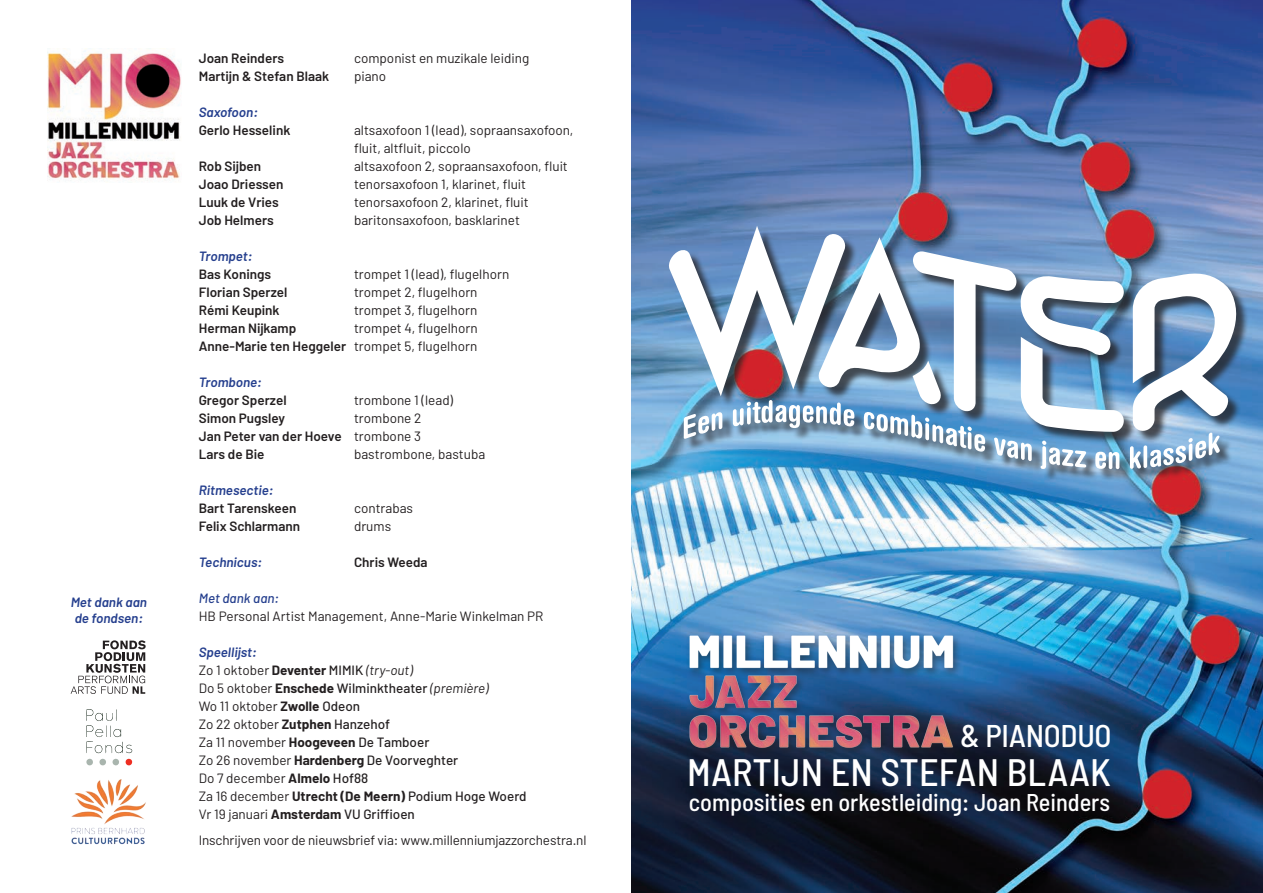
<style>
.page{position:relative;width:1263px;height:893px;background:#fff}
.page>*{position:absolute;margin:0;border:0;box-sizing:border-box;transform-origin:0 0}
.t1{font:500 semi-condensed 38.25px "Barlow";color:#fff}
.t2{font:500 semi-condensed 31.5px "Barlow";letter-spacing:-.01em;color:#fff}
.t3{font:500 semi-condensed 24.3px "Barlow";color:#fff}
.t4{font:13.5px "Barlow";color:#231f20}
.t5{font:600 13.5px "Barlow";color:#231f20}
.t6{font:italic 600 13.5px "Barlow";color:#253f8e}
.t7{font:500 13.5px "Barlow";color:#231f20}
.t8{font:700 13.5px "Barlow";color:#231f20}
.t9{font:italic 500 13.5px "Barlow";color:#253f8e}
.s1{font-weight:400}
.s2{font-weight:700}
.s3{font-weight:500}
.s4{font-style:italic}
.s5{font-weight:400;font-style:italic}
</style>
<div class="page">
<img style="left:631px;top:0;width:632px;height:893px">
<div style="left:671px;top:229px;width:578px;height:253px;background:#231f20;opacity:.75"></div>
<img style="left:667px;top:226px;width:457px;height:243px">
<svg style="left:1130px;top:272px;width:108px;height:197px"></svg>
<img style="left:686px;top:631px;width:273px;height:128px">
<img style="left:47px;top:50px;width:134px;height:131px">
<img style="left:71px;top:779px;width:75px;height:66px">
<svg style="left:71px;top:640px;width:75px;height:54px"></svg>
<svg style="left:86px;top:709px;width:47px;height:57px"></svg>
<p class="t6" style="left:71px;top:593px;width:78px">Met dank aan</p>
<p class="t6" style="left:75px;top:610px;width:70px">de fondsen:</p>
<p class="t5" style="left:199px;top:49px;width:87px">Joan Reinders</p>
<p class="t4" style="left:354px;top:49px;width:177px">componist en muzikale leiding</p>
<p class="t5" style="left:199px;top:67px;width:132px">Martijn &amp; Stefan Blaak</p>
<p class="t4" style="left:354px;top:67px;width:34px">piano</p>
<p class="t6" style="left:199px;top:103px;width:61px">Saxofoon:</p>
<p class="t5" style="left:199px;top:121px;width:93px">Gerlo Hesselink</p>
<p class="t4" style="left:354px;top:121px;width:221px">altsaxofoon 1 (lead), sopraansaxofoon,</p>
<p class="t4" style="left:354px;top:139px;width:118px">fluit, altfluit, piccolo</p>
<p class="t5" style="left:199px;top:157px;width:64px">Rob Sijben</p>
<p class="t4" style="left:354px;top:157px;width:215px">altsaxofoon 2, sopraansaxofoon, fluit</p>
<p class="t5" style="left:199px;top:175px;width:86px">Joao Driessen</p>
<p class="t4" style="left:354px;top:175px;width:174px">tenorsaxofoon 1, klarinet, fluit</p>
<p class="t5" style="left:199px;top:193px;width:82px">Luuk de Vries</p>
<p class="t4" style="left:354px;top:193px;width:176px">tenorsaxofoon 2, klarinet, fluit</p>
<p class="t5" style="left:199px;top:211px;width:76px">Job Helmers</p>
<p class="t4" style="left:354px;top:211px;width:167px">baritonsaxofoon, basklarinet</p>
<p class="t6" style="left:199px;top:247px;width:55px">Trompet:</p>
<p class="t5" style="left:199px;top:265px;width:74px">Bas Konings</p>
<p class="t4" style="left:354px;top:265px;width:157px">trompet 1 (lead), flugelhorn</p>
<p class="t5" style="left:199px;top:283px;width:90px">Florian Sperzel</p>
<p class="t4" style="left:354px;top:283px;width:125px">trompet 2, flugelhorn</p>
<p class="t5" style="left:199px;top:301px;width:82px">Rémi Keupink</p>
<p class="t4" style="left:354px;top:301px;width:125px">trompet 3, flugelhorn</p>
<p class="t5" style="left:199px;top:319px;width:99px">Herman Nijkamp</p>
<p class="t4" style="left:354px;top:319px;width:125px">trompet 4, flugelhorn</p>
<p class="t5" style="left:199px;top:337px;width:280px">Anne-Marie ten Heggeler <span class="s1">trompet 5, flugelhorn</span></p>
<p class="t6" style="left:199px;top:373px;width:65px">Trombone:</p>
<p class="t5" style="left:199px;top:391px;width:89px">Gregor Sperzel</p>
<p class="t4" style="left:354px;top:391px;width:101px">trombone 1 (lead)</p>
<p class="t5" style="left:199px;top:409px;width:88px">Simon Pugsley</p>
<p class="t4" style="left:354px;top:409px;width:69px">trombone 2</p>
<p class="t5" style="left:199px;top:427px;width:224px">Jan Peter van der Hoeve <span class="s1">trombone 3</span></p>
<p class="t5" style="left:199px;top:445px;width:67px">Lars de Bie</p>
<p class="t4" style="left:354px;top:445px;width:133px">bastrombone, bastuba</p>
<p class="t6" style="left:199px;top:481px;width:76px">Ritmesectie:</p>
<p class="t5" style="left:199px;top:499px;width:99px">Bart Tarenskeen</p>
<p class="t4" style="left:354px;top:499px;width:61px">contrabas</p>
<p class="t5" style="left:199px;top:517px;width:103px">Felix Schlarmann</p>
<p class="t4" style="left:354px;top:517px;width:39px">drums</p>
<p class="t6" style="left:199px;top:553px;width:65px">Technicus:</p>
<p class="t5" style="left:354px;top:553px;width:75px">Chris Weeda</p>
<p class="t9" style="left:199px;top:589px;width:82px">Met dank aan:</p>
<p class="t4" style="left:199px;top:607px;width:346px">HB Personal Artist Management, Anne-Marie Winkelman PR</p>
<p class="t6" style="left:199px;top:643px;width:59px">Speellijst:</p>
<p class="t4" style="left:199px;top:661px;width:215px">Zo 1 oktober <span class="s2">Deventer</span> <span class="s3">MIMIK</span> <span class="s4">(try-out)</span></p>
<p class="t7" style="left:199px;top:679px;width:291px"><span class="s1">Do 5 oktober</span> <span class="s2">Enschede</span> Wilminktheater <span class="s5">(première)</span></p>
<p class="t4" style="left:199px;top:697px;width:163px">Wo 11 oktober <span class="s2">Zwolle</span> <span class="s3">Odeon</span></p>
<p class="t4" style="left:199px;top:715px;width:193px">Zo 22 oktober <span class="s2">Zutphen</span> <span class="s3">Hanzehof</span></p>
<p class="t4" style="left:199px;top:733px;width:232px">Za 11 november <span class="s2">Hoogeveen</span> <span class="s3">De Tamboer</span></p>
<p class="t7" style="left:199px;top:751px;width:261px"><span class="s1">Zo 26 november</span> <span class="s2">Hardenberg</span> De Voorveghter</p>
<p class="t4" style="left:199px;top:769px;width:171px">Do 7 december <span class="s2">Almelo</span> <span class="s3">Hof88</span></p>
<p class="t8" style="left:199px;top:787px;width:329px"><span class="s1">Za 16 december</span> Utrecht (De Meern) <span class="s3">Podium Hoge Woerd</span></p>
<p class="t4" style="left:199px;top:805px;width:218px">Vr 19 januari <span class="s2">Amsterdam</span> <span class="s3">VU Griffioen</span></p>
<p class="t4" style="left:199px;top:832px;width:389px">Inschrijven voor de nieuwsbrief via: www.millenniumjazzorchestra.nl</p>
<p class="t2" style="left:960px;top:716px;width:153px">&amp; PIANODUO</p>
<p class="t1" style="left:687px;top:749px;width:425px">MARTIJN EN STEFAN BLAAK</p>
<p class="t3" style="left:689px;top:788px;width:422px">composities en orkestleiding: Joan Reinders</p>
</div>
